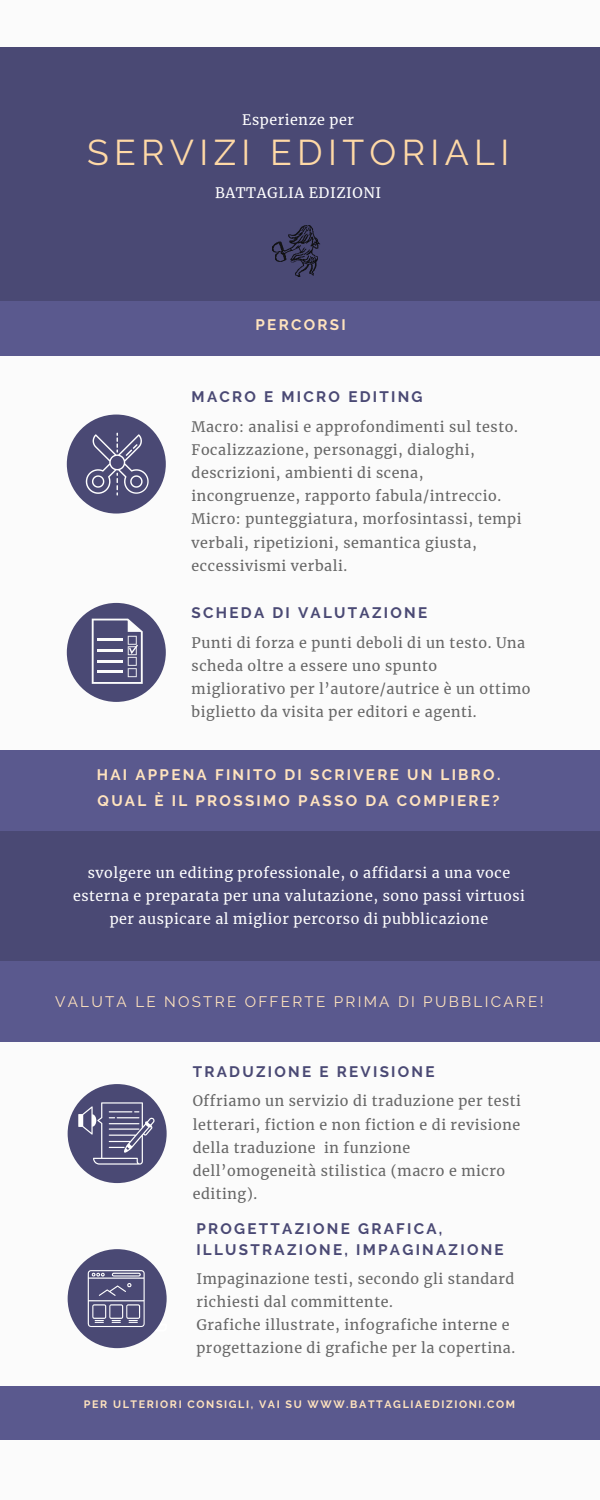
<style>
.page{position:relative;width:600px;height:1500px;background:#fbfbfb}
.page>*{position:absolute;margin:0;border:0;box-sizing:border-box;transform-origin:0 0}
.t1{font:35.7px "Raleway";letter-spacing:.15em;color:#ffd9a6}
.t2{font:700 15.2px/21px "Raleway";letter-spacing:.15em;color:#4a4974}
.t3{font:700 15.2px/25.2px "Raleway";letter-spacing:.15em;color:#ffe3be}
.t4{font:15.2px "Raleway";letter-spacing:.15em;color:#ffe3be}
.t5{font:14.3px/23.2px "Merriweather";letter-spacing:.04em;color:#666}
.t6{font:14.3px/23.2px "Merriweather";letter-spacing:.04em;color:#fff;text-align:center}
.t7{font:700 10.7px "Raleway";letter-spacing:.15em;color:#ffe3be}
</style>
<div class="page">
<div style="left:67px;top:415px;width:99px;height:99px;background:#4a4974;border-radius:50%"></div>
<div style="left:67px;top:603px;width:99px;height:99px;background:#4a4974;border-radius:50%"></div>
<div style="left:68px;top:1084px;width:99px;height:99px;background:#4a4974;border-radius:50%"></div>
<div style="left:68px;top:1249px;width:99px;height:99px;background:#4a4974;border-radius:50%"></div>
<div style="left:0;top:47px;width:600px;height:254px;background:#4a4974"></div>
<div style="left:0;top:801px;width:600px;height:171px;background:#4a4974"></div>
<div style="left:0;top:301px;width:600px;height:55px;background:#5a598e"></div>
<div style="left:0;top:750px;width:600px;height:81px;background:#5a598e"></div>
<div style="left:0;top:961px;width:600px;height:81px;background:#5a598e"></div>
<div style="left:0;top:1386px;width:600px;height:53px;background:#5a598e"></div>
<img style="left:273px;top:226px;width:47px;height:51px">
<svg style="left:86px;top:433px;width:63px;height:63px"></svg>
<svg style="left:92px;top:619px;width:51px;height:65px"></svg>
<svg style="left:78px;top:1102px;width:77px;height:63px"></svg>
<svg style="left:88px;top:1270px;width:79px;height:62px"></svg>
<p class="t6" style="left:242px;top:108px;width:113px">Esperienze per</p>
<h1 class="t1" style="left:87px;top:132px;width:424px">SERVIZI EDITORIALI</h1>
<p class="t6" style="left:215px;top:182px;width:168px">BATTAGLIA EDIZIONI</p>
<p class="t3" style="left:256px;top:312px;width:92px">PERCORSI</p>
<p class="t2" style="left:192px;top:386px;width:233px">MACRO E MICRO EDITING</p>
<p class="t5" style="left:192px;top:415px;width:331px">Macro: analisi e approfondimenti sul testo.<br>Focalizzazione, personaggi, dialoghi, descrizioni, ambienti di scena, incongruenze, rapporto fabula/intreccio.<br>Micro: punteggiatura, morfosintassi, tempi verbali, ripetizioni, semantica giusta, eccessivismi verbali.</p>
<p class="t2" style="left:192px;top:602px;width:237px">SCHEDA DI VALUTAZIONE</p>
<p class="t5" style="left:192px;top:631px;width:340px">Punti di forza e punti deboli di un testo. Una scheda oltre a essere uno spunto migliorativo per l’autore/autrice è un ottimo biglietto da visita per editori e agenti.</p>
<p class="t3" style="left:97px;top:762px;width:405px">HAI APPENA FINITO DI SCRIVERE UN LIBRO.<br>QUAL È IL PROSSIMO PASSO DA COMPIERE?</p>
<p class="t6" style="left:73px;top:861px;width:453px">svolgere un editing professionale, o affidarsi a una voce esterna e preparata per una valutazione, sono passi virtuosi per auspicare al miglior percorso di pubblicazione</p>
<p class="t4" style="left:55px;top:992px;width:490px">VALUTA LE NOSTRE OFFERTE PRIMA DI PUBBLICARE!</p>
<p class="t2" style="left:193px;top:1061px;width:243px">TRADUZIONE E REVISIONE</p>
<p class="t5" style="left:193px;top:1090px;width:330px">Offriamo un servizio di traduzione per testi letterari, fiction e non fiction e di revisione della traduzione in funzione dell’omogeneità stilistica (macro e micro editing).</p>
<p class="t2" style="left:196px;top:1218px;width:309px">PROGETTAZIONE GRAFICA,<br>ILLUSTRAZIONE, IMPAGINAZIONE</p>
<p class="t5" style="left:196px;top:1267px;width:320px">Impaginazione testi, secondo gli standard richiesti dal committente.<br>Grafiche illustrate, infografiche interne e progettazione di grafiche per la copertina.</p>
<p class="t7" style="left:84px;top:1398px;width:433px">PER ULTERIORI CONSIGLI, VAI SU WWW.BATTAGLIAEDIZIONI.COM</p>
</div>
